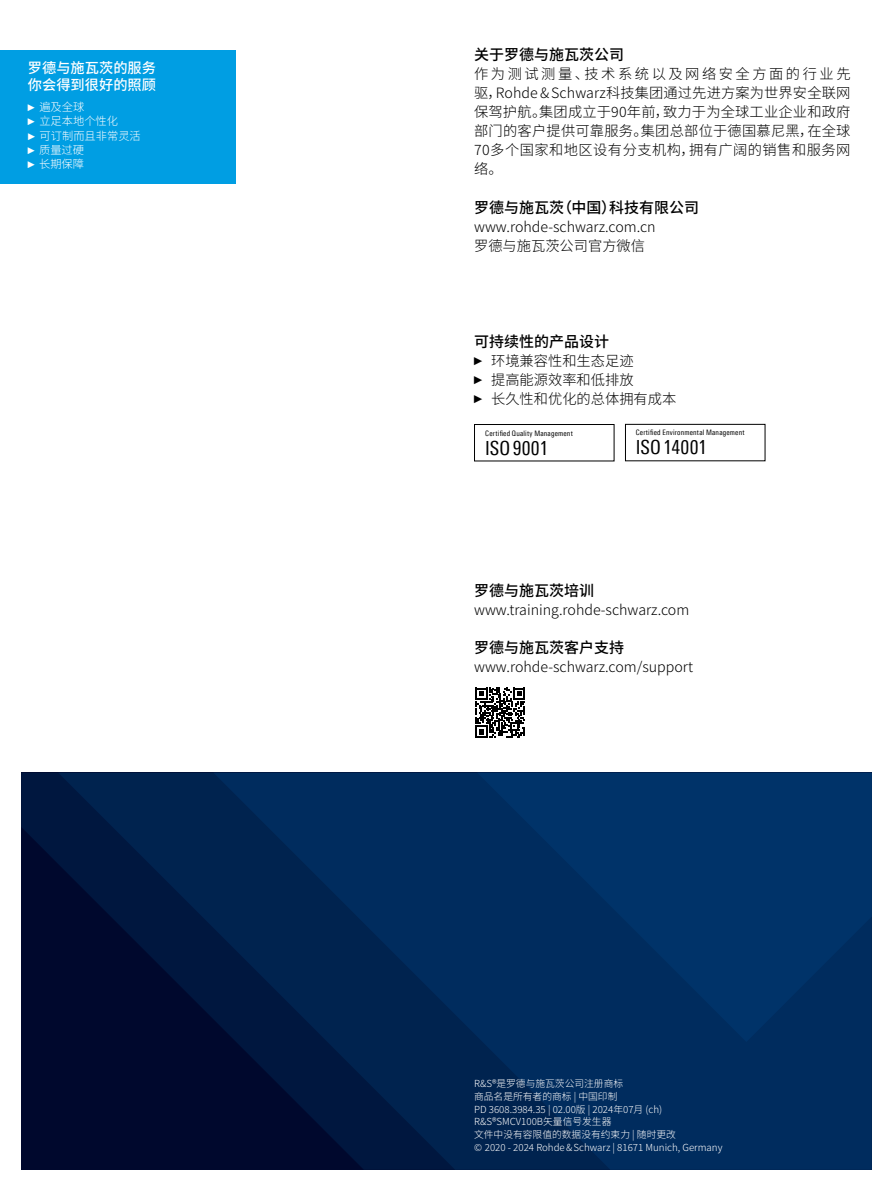
<style>
.page{position:relative;width:893px;height:1191px;background:#fff}
.page>*{position:absolute;margin:0;border:0;box-sizing:border-box;transform-origin:0 0}
.t1{font:19.5px "Linotype Univers 420 Cn";letter-spacing:.005em;color:#000}
.Absatzfett_schwarz_Rückseite{font:500 15px "Source Han Sans SC";color:#000}
.Haupttext_ohne_Abstand_Rückseite_Blocksa{font:300 14.25px/19.2px "Source Han Sans SC";color:#000}
.Haupttext_ohne_Abstand_Rückseite{font:300 14.25px "Source Han Sans SC";color:#000}
.t2{font:500 14.25px/16.5px "Source Han Sans SC";color:#fff}
.t3{font:300 11.25px/14.4px "Source Han Sans SC";color:#fff}
.Adresse{font:300 9.75px/12.6px "Source Han Sans SC";color:#fff}
.t4{font:7.5px "Linotype Univers 420 Cn";letter-spacing:.025em;color:#000}
.s1{font-family:"Arial";font-weight:400;font-size:9.75px}
.s2{font-family:"Arial Narrow";font-weight:400;font-size:11.4px}
</style>
<div class="page">
<svg style="left:21px;top:772px;width:37px;height:397px;background:#000a30"></svg>
<svg style="left:58px;top:772px;width:155px;height:397px;background:#001037"></svg>
<svg style="left:213px;top:772px;width:659px;height:397px;background:#002452"></svg>
<svg style="left:477px;top:772px;width:395px;height:270px;background:#003064"></svg>
<div style="left:0;top:50px;width:236px;height:134px;background:#009ee3"></div>
<div style="left:474px;top:424px;width:140px;height:37px;border:1px solid #000"></div>
<svg style="left:475px;top:687px;width:50px;height:50px"></svg>
<div style="left:625px;top:424px;width:140px;height:37px;border:1px solid #000"></div>
<p class="t2" style="left:28px;top:60px;width:130px">罗德与施瓦茨的服务你会得到很好的照顾</p>
<p class="t3" style="left:27px;top:100px;width:93px"><span class="s1">►</span> 遍及全球<br><span class="s1">►</span> 立足本地个性化</p>
<p class="t3" style="left:26px;top:143px;width:59px"><span class="s1">►</span> 质量过硬<span class="s1">►</span> 长期保障</p>
<p class="t3" style="left:27px;top:128px;width:116px"><span class="s1">►</span> 可订制而且非常灵活</p>
<p class="Absatzfett_schwarz_Rückseite" style="left:474px;top:46px;width:151px">关于罗德与施瓦茨公司</p>
<p class="Haupttext_ohne_Abstand_Rückseite_Blocksa" style="left:474px;top:64px;width:378px;text-align:justify">作为测试测量、技术系统以及网络安全方面的行业先驱，Rohde&amp;Schwarz科技集团通过先进方案为世界安全联网保驾护航。集团成立于90年前，致力于为全球工业企业和政府部门的客户提供可靠服务。集团总部位于德国慕尼黑，在全球70多个国家和地区设有分支机构，拥有广阔的销售和服务网络。</p>
<p class="Absatzfett_schwarz_Rückseite" style="left:474px;top:199px;width:226px">罗德与施瓦茨（中国）科技有限公司</p>
<p class="Haupttext_ohne_Abstand_Rückseite" style="left:474px;top:218px;width:183px">www.rohde-schwarz.com.cn</p>
<p class="Haupttext_ohne_Abstand_Rückseite" style="left:474px;top:238px;width:172px">罗德与施瓦茨公司官方微信</p>
<p class="Absatzfett_schwarz_Rückseite" style="left:474px;top:333px;width:136px">可持续性的产品设计</p>
<p class="Haupttext_ohne_Abstand_Rückseite_Blocksa" style="left:474px;top:351px;width:204px"><span class="s2">►</span> 环境兼容性和生态足迹<br><span class="s2">►</span> 提高能源效率和低排放<br><span class="s2">►</span> 长久性和优化的总体拥有成本</p>
<p class="t4" style="left:485px;top:428px;width:89px">Certified Quality Management</p>
<h1 class="t1" style="left:485px;top:436px;width:64px">ISO9001</h1>
<p class="t4" style="left:636px;top:428px;width:110px">Certified Environmental Management</p>
<h1 class="t1" style="left:636px;top:435px;width:73px">ISO14001</h1>
<p class="Absatzfett_schwarz_Rückseite" style="left:474px;top:581px;width:121px">罗德与施瓦茨培训</p>
<p class="Haupttext_ohne_Abstand_Rückseite_Blocksa" style="left:474px;top:600px;width:217px">www.training.rohde-schwarz.com</p>
<p class="Absatzfett_schwarz_Rückseite" style="left:474px;top:639px;width:151px">罗德与施瓦茨客户支持</p>
<p class="Haupttext_ohne_Abstand_Rückseite_Blocksa" style="left:474px;top:657px;width:220px">www.rohde-schwarz.com/support</p>
<p class="Adresse" style="left:474px;top:1077px;width:190px">R&amp;S®是罗德与施瓦茨公司注册商标<br>商品名是所有者的商标 | 中国印制<br>PD 3608.3984.35 | 02.00版 | 2024年07月 (ch)<br>R&amp;S®SMCV100B矢量信号发生器</p>
<p class="Adresse" style="left:474px;top:1128px;width:250px">文件中没有容限值的数据没有约束力 | 随时更改<br>© 2020 - 2024 Rohde&amp;Schwarz | 81671 Munich, Germany</p>
</div>
